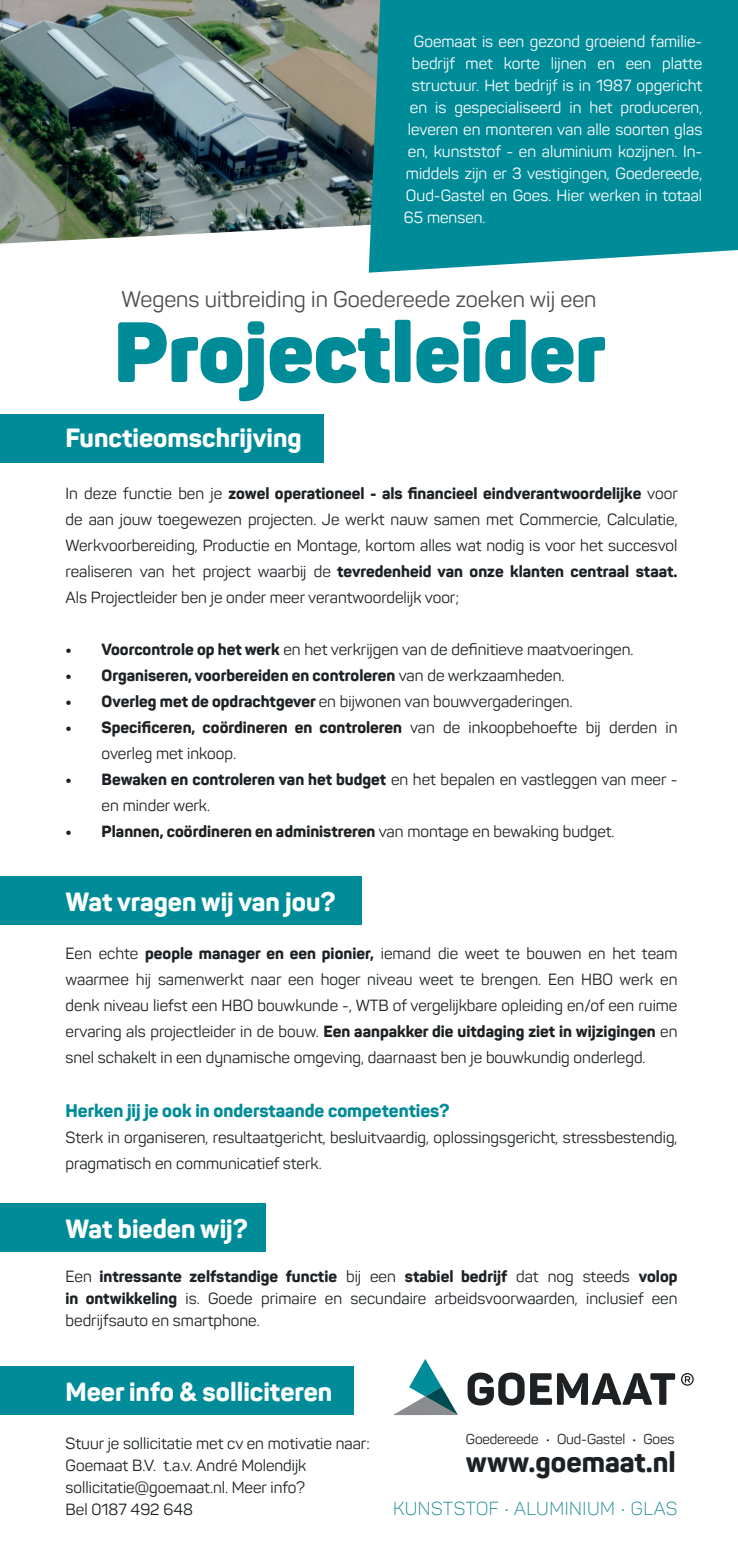
<style>
.page{position:relative;width:738px;height:1560px;background:#fff}
.page>*{position:absolute;margin:0;border:0;box-sizing:border-box;transform-origin:0 0}
.t1{font:900 84px "Panton";color:#008b98}
.t2{font:800 28.2px "Panton";color:#1d2124}
.t3{font:800 26px "Panton";color:#fff}
.t4{font:22.4px "Panton";color:#4b4c4d}
.t5{font:300 18.6px "Panton";letter-spacing:.03em;color:#188794}
.t6{font:800 18px "Panton";color:#008b98}
.t7{font:16px/26px "Panton";color:#1d2124}
.t8{font:16px "Panton";color:#fff}
.t9{font:800 16px "Panton";color:#1d2124}
.t10{font:14px "Panton";letter-spacing:-.01em;color:#1d2124}
.s1{font-weight:800}
.s2{font-weight:400}
</style>
<div class="page">
<img style="left:0;top:0;width:368px;height:206px">
<img style="left:0;top:206px;width:368px;height:39px">
<div style="left:0;top:414px;width:323px;height:49px;background:#008b98"></div>
<div style="left:0;top:875px;width:361px;height:49px;background:#008b98"></div>
<div style="left:0;top:1202px;width:265px;height:49px;background:#008b98"></div>
<div style="left:0;top:1365px;width:353px;height:49px;background:#008b98"></div>
<div style="left:368px;top:0;width:369px;height:273px;background:#008b98"></div>
<svg style="left:395px;top:1359px;width:62px;height:55px"></svg>
<svg style="left:467px;top:1372px;width:207px;height:33px"></svg>
<svg style="left:681px;top:1373px;width:12px;height:12px"></svg>
<p class="t8" style="left:413px;top:31px;width:289px">Goemaat is een gezond groeiend familie-</p>
<p class="t8" style="left:411px;top:53px;width:291px">bedrijf met korte lijnen en een platte</p>
<p class="t8" style="left:411px;top:75px;width:291px">structuur. Het bedrijf is in 1987 opgericht</p>
<p class="t8" style="left:409px;top:97px;width:294px">en is gespecialiseerd in het produceren,</p>
<p class="t8" style="left:407px;top:119px;width:296px">leveren en monteren van alle soorten glas</p>
<p class="t8" style="left:407px;top:141px;width:295px">en, kunststof - en aluminium kozijnen. In-</p>
<p class="t8" style="left:405px;top:163px;width:297px">middels zijn er 3 vestigingen, Goedereede,</p>
<p class="t8" style="left:405px;top:185px;width:297px">Oud-Gastel en Goes. Hier werken in totaal</p>
<p class="t8" style="left:403px;top:207px;width:83px">65 mensen.</p>
<h3 class="t4" style="left:121px;top:286px;width:476px">Wegens uitbreiding in Goedereede zoeken wij een</h3>
<h1 class="t1" style="left:114px;top:298px;width:493px">Projectleider</h1>
<h3 class="t3" style="left:65px;top:421px;width:237px">Functieomschrijving</h3>
<p class="t7" style="left:65px;top:480px;width:613px;text-align:justify">In deze functie ben je <span class="s1">zowel operationeel - als financieel eindverantwoordelijke</span> voor de aan jouw toegewezen projecten. Je werkt nauw samen met Commercie, Calculatie, Werkvoorbereiding, Productie en Montage, kortom alles wat nodig is voor het succesvol realiseren van het project waarbij de <span class="s1">tevredenheid van onze klanten centraal staat.<br></span>Als Projectleider ben je onder meer verantwoordelijk voor;</p>
<p class="t7" style="left:65px;top:636px;width:569px"><span class="s1">• Voorcontrole op het werk</span> en het verkrijgen van de definitieve maatvoeringen.</p>
<p class="t9" style="left:65px;top:665px;width:500px">• Organiseren, voorbereiden en controleren <span class="s2">van de werkzaamheden.</span></p>
<p class="t7" style="left:65px;top:688px;width:508px"><span class="s1">• Overleg met de opdrachtgever</span> en bijwonen van bouwvergaderingen.</p>
<p class="t7" style="left:101px;top:714px;width:577px;text-indent:-36px"><span class="s1">• Specificeren, coördineren en controleren</span> van de inkoopbehoefte bij derden in overleg met inkoop.</p>
<p class="t7" style="left:101px;top:766px;width:577px;text-indent:-36px"><span class="s1">• Bewaken en controleren van het budget</span> en het bepalen en vastleggen van meer - en minder werk.</p>
<p class="t9" style="left:65px;top:821px;width:550px">• Plannen, coördineren en administreren <span class="s2">van montage en bewaking budget.</span></p>
<h3 class="t3" style="left:65px;top:885px;width:271px">Wat vragen wij van jou?</h3>
<p class="t7" style="left:65px;top:940px;width:613px;text-align:justify">Een echte <span class="s1">people manager en een pionier,</span> iemand die weet te bouwen en het team waarmee hij samenwerkt naar een hoger niveau weet te brengen. Een HBO werk en denk niveau liefst een HBO bouwkunde -, WTB of vergelijkbare opleiding en/of een ruime ervaring als projectleider in de bouw. <span class="s1">Een aanpakker die uitdaging ziet in wijzigingen</span> en snel schakelt in een dynamische omgeving, daarnaast ben je bouwkundig onderlegd.</p>
<p class="t6" style="left:65px;top:1098px;width:385px">Herken jij je ook in onderstaande competenties?</p>
<p class="t7" style="left:65px;top:1123px;width:613px">Sterk in organiseren, resultaatgericht, besluitvaardig, oplossingsgericht, stressbestendig, pragmatisch en communicatief sterk.</p>
<h3 class="t3" style="left:65px;top:1211px;width:184px">Wat bieden wij?</h3>
<p class="t7" style="left:65px;top:1264px;width:613px;line-height:22px;text-align:justify">Een <span class="s1">intressante zelfstandige functie</span> bij een <span class="s1">stabiel bedrijf</span> dat nog steeds <span class="s1">volop in ontwikkeling</span> is. Goede primaire en secundaire arbeidsvoorwaarden, inclusief een bedrijfsauto en smartphone.</p>
<h3 class="t3" style="left:65px;top:1374px;width:268px">Meer info &amp; solliciteren</h3>
<p class="t7" style="left:65px;top:1431px;width:305px;line-height:22px">Stuur je sollicitatie met cv en motivatie naar:<br>Goemaat B.V. t.a.v. André Molendijk sollicitatie@goemaat.nl. Meer info?<br>Bel 0187 492 648</p>
<p class="t10" style="left:465px;top:1430px;width:210px">Goedereede • Oud-Gastel • Goes</p>
<h2 class="t2" style="left:465px;top:1443px;width:211px">www.goemaat.nl</h2>
<p class="t5" style="left:392px;top:1496px;width:286px">KUNSTSTOF • ALUMINIUM • GLAS</p>
</div>
